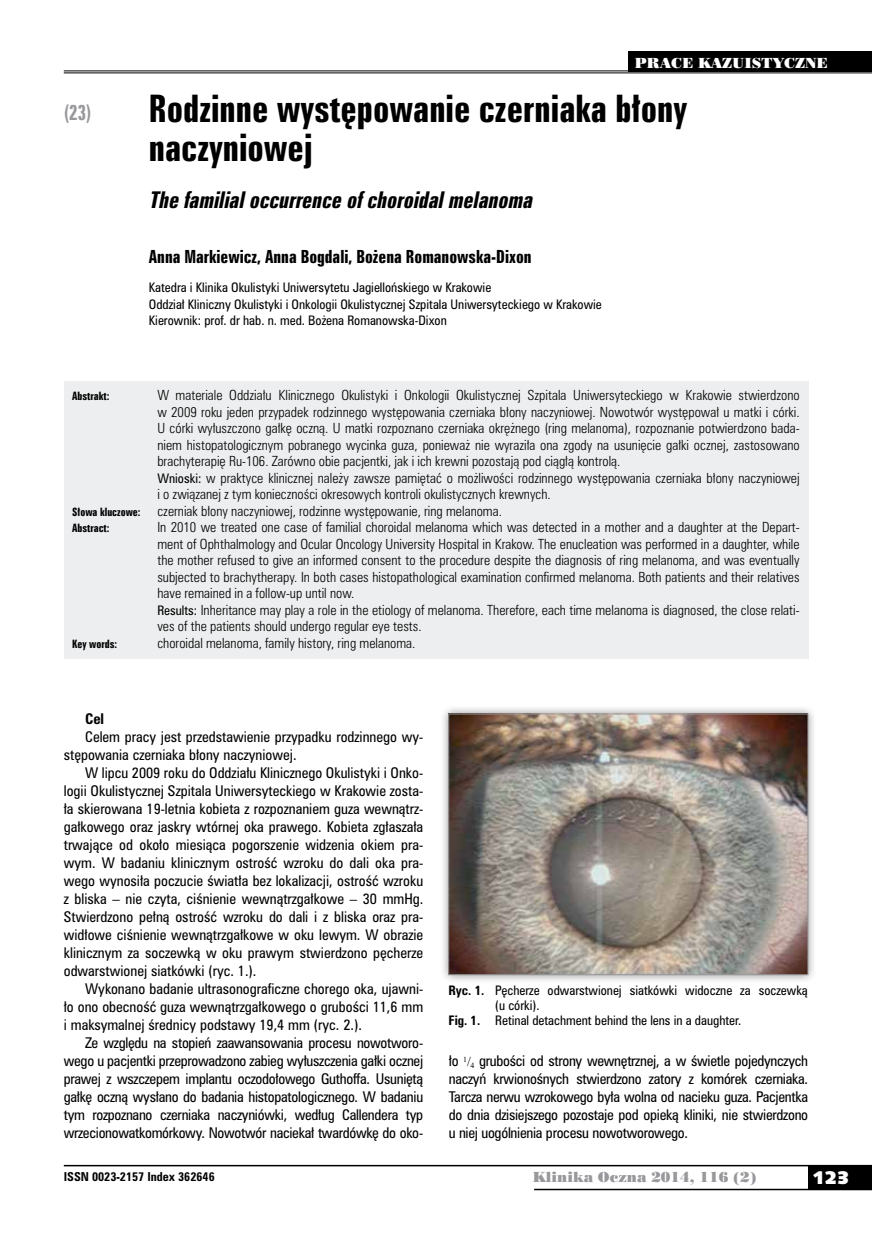
<style>
.page{position:relative;width:872px;height:1234px;background:#fff}
.page>*{position:absolute;margin:0;border:0;box-sizing:border-box;transform-origin:0 0}
.t1{font:34.5px/39px "Zurich Bd X Cn PL";color:#000}
.t2{font:italic 21px "Zurich Bd X Cn PL";color:#000}
.t3{font:19.5px "Zurich Bd X Cn PL";color:#98989c;scale:.9 1}
.t4{font:18px "Humanst 531 U Blk PL";color:#fff}
.t5{font:16.5px "Zurich Bd X Cn PL";color:#000}
.t6{font:13.5px/18px "Zurich Cn PL";color:#000;text-align:justify}
.t7{font:13.5px "Poster Bodoni PL";color:#98989c}
.t8{font:13.5px "Poster Bodoni PL";color:#fff}
.t9{font:700 13.5px "Zurich Cn PL";color:#000}
.t10{font:12.75px/16.5px "Zurich Lt Cn PL";color:#000}
.t11{font:12px/16.5px "Zurich Cn PL";color:#000}
.t12{font:700 11.25px "Zurich Cn PL";color:#000}
.t13{font:10.5px "Zurich Bd X Cn PL";color:#000}
.s1{font-family:"Zurich Cn PL";font-size:12px}
.s2{font-weight:700}
</style>
<div class="page">
<div style="left:808px;top:1165px;width:64px;height:24px;background:#000"></div>
<hr style="left:64px;top:1164px;width:808px;height:2px;background:#000">
<hr style="left:534px;top:1188px;width:338px;height:1px;background:#000">
<div style="left:64px;top:381px;width:744px;height:277px;background:#edeeef"></div>
<hr style="left:64px;top:70px;width:808px;height:1px;background:#000">
<hr style="left:64px;top:72px;width:808px;height:1px;background:#000">
<div style="left:628px;top:51px;width:244px;height:21px;background:#000"></div>
<div style="left:439px;top:704px;width:378px;height:279px;background:#000;opacity:.45"></div>
<img style="left:450px;top:715px;width:356px;height:257px">
<div style="left:448px;top:713px;width:360px;height:261px;border:1px solid #98989c"></div>
<h3 class="t3" style="left:64px;top:100px;width:32px">(23)</h3>
<p class="t8" style="left:635px;top:54px;width:195px">PRACE KAZUISTYCZNE</p>
<h1 class="t1" style="left:149px;top:89px;width:540px">Rodzinne występowanie czerniaka błony naczyniowej</h1>
<h2 class="t2" style="left:149px;top:186px;width:390px">The familialoccurrence ofchoroidalmelanoma</h2>
<p class="t5" style="left:149px;top:245px;width:384px">Anna Markiewicz, Anna Bogdali, Bożena Romanowska-Dixon</p>
<p class="t11" style="left:149px;top:279px;width:454px">Katedra i Klinika Okulistyki Uniwersytetu Jagiellońskiego w Krakowie<br>Oddział Kliniczny Okulistyki i Onkologii Okulistycznej Szpitala Uniwersyteckiego w Krakowie<br>Kierownik: prof. dr hab. n. med. Bożena Romanowska-Dixon</p>
<p class="t13" style="left:72px;top:389px;width:39px">Abstrakt:</p>
<p class="t10" style="left:157px;top:387px;width:644px">W materiale Oddziału Klinicznego Okulistyki i Onkologii Okulistycznej Szpitala Uniwersyteckiego w Krakowie stwierdzono w 2009 roku jeden przypadek rodzinnego występowania czerniaka błony naczyniowej. Nowotwór występował u matki i córki.<br>U córki wyłuszczono gałkę oczną. U matki rozpoznano czerniaka okrężnego (ring melanoma), rozpoznanie potwierdzono bada&shy;niem histopatologicznym pobranego wycinka guza, ponieważ nie wyraziła ona zgody na usunięcie gałki ocznej, zastosowano brachyterapię Ru-106. Zarówno obie pacjentki, jak i ich krewni pozostają pod ciągłą kontrolą.<br><span class="s1">Wnioski:</span> w praktyce klinicznej należy zawsze pamiętać o możliwości rodzinnego występowania czerniaka błony naczyniowej i o związanej z tym konieczności okresowych kontroli okulistycznych krewnych.</p>
<p class="t13" style="left:72px;top:505px;width:70px">Słowa kluczowe:</p>
<p class="t10" style="left:157px;top:502px;width:346px">czerniak błony naczyniowej, rodzinne występowanie, ring melanoma.</p>
<p class="t13" style="left:72px;top:521px;width:39px">Abstract:</p>
<p class="t10" style="left:157px;top:519px;width:644px">In 2010 we treated one case of familial choroidal melanoma which was detected in a mother and a daughter at the Depart&shy;ment of Ophthalmology and Ocular Oncology University Hospital in Krakow. The enucleation was performed in a daughter, while the mother refused to give an informed consent to the procedure despite the diagnosis of ring melanoma, and was eventually subjected to brachytherapy. In both cases histopathological examination confirmed melanoma. Both patients and their relatives have remained in a follow-up until now.<br><span class="s1">Results:</span> Inheritance may play a role in the etiology of melanoma. Therefore, each time melanoma is diagnosed, the close relati&shy;ves of the patients should undergo regular eye tests.</p>
<p class="t13" style="left:72px;top:637px;width:46px">Key words:</p>
<p class="t10" style="left:157px;top:634px;width:259px">choroidal melanoma, family history, ring melanoma.</p>
<p class="t9" style="left:85px;top:709px;width:21px">Cel</p>
<p class="t6" style="left:64px;top:727px;width:361px;text-indent:21px">Celem pracy jest przedstawienie przypadku rodzinnego wy&shy;stępowania czerniaka błony naczyniowej.</p>
<p class="t6" style="left:64px;top:763px;width:361px;text-indent:21px">W lipcu 2009 roku do Oddziału Klinicznego Okulistyki i Onko&shy;logii Okulistycznej Szpitala Uniwersyteckiego w Krakowie zosta&shy;ła skierowana 19-letnia kobieta z rozpoznaniem guza wewnątrz&shy;gałkowego oraz jaskry wtórnej oka prawego. Kobieta zgłaszała trwające od około miesiąca pogorszenie widzenia okiem pra&shy;wym. W badaniu klinicznym ostrość wzroku do dali oka pra&shy;wego wynosiła poczucie światła bez lokalizacji, ostrość wzroku z bliska – nie czyta, ciśnienie wewnątrzgałkowe – 30 mmHg.<br>Stwierdzono pełną ostrość wzroku do dali i z bliska oraz pra&shy;widłowe ciśnienie wewnątrzgałkowe w oku lewym. W obrazie klinicznym za soczewką w oku prawym stwierdzono pęcherze odwarstwionej siatkówki (ryc. 1.).</p>
<p class="t6" style="left:64px;top:979px;width:361px;text-indent:21px">Wykonano badanie ultrasonograficzne chorego oka, ujawni&shy;ło ono obecność guza wewnątrzgałkowego o grubości 11,6 mm i maksymalnej średnicy podstawy 19,4 mm (ryc. 2.).</p>
<p class="t6" style="left:64px;top:1033px;width:361px;text-indent:21px">Ze względu na stopień zaawansowania procesu nowotworo&shy;wego u pacjentki przeprowadzono zabieg wyłuszczenia gałki ocznej prawej z wszczepem implantu oczodołowego Guthoffa. Usuniętą gałkę oczną wysłano do badania histopatologicznego. W badaniu tym rozpoznano czerniaka naczyniówki, według Callendera typ wrzecionowatkomórkowy. Nowotwór naciekał twardówkę do oko-</p>
<p class="t11" style="left:448px;top:981px;width:361px"><span class="s2">Ryc. 1.</span> Pęcherze odwarstwionej siatkówki widoczne za soczewką</p>
<p class="t11" style="left:495px;top:996px;width:46px">(u córki).</p>
<p class="t11" style="left:448px;top:1011px;width:294px"><span class="s2">Fig. 1.</span> Retinal detachment behind the lens in a daughter.</p>
<p class="t6" style="left:449px;top:1051px;width:361px">ło ✔ grubości od strony wewnętrznej, a w świetle pojedynczych naczyń krwionośnych stwierdzono zatory z komórek czerniaka.<br>Tarcza nerwu wzrokowego była wolna od nacieku guza. Pacjentka do dnia dzisiejszego pozostaje pod opieką kliniki, nie stwierdzono u niej uogólnienia procesu nowotworowego.</p>
<p class="t12" style="left:64px;top:1168px;width:152px">ISSN 0023-2157 Index 362646</p>
<p class="t7" style="left:532px;top:1168px;width:225px">Klinika Oczna 2014, 116 (2)</p>
<h3 class="t4" style="left:812px;top:1165px;width:38px">123</h3>
</div>
